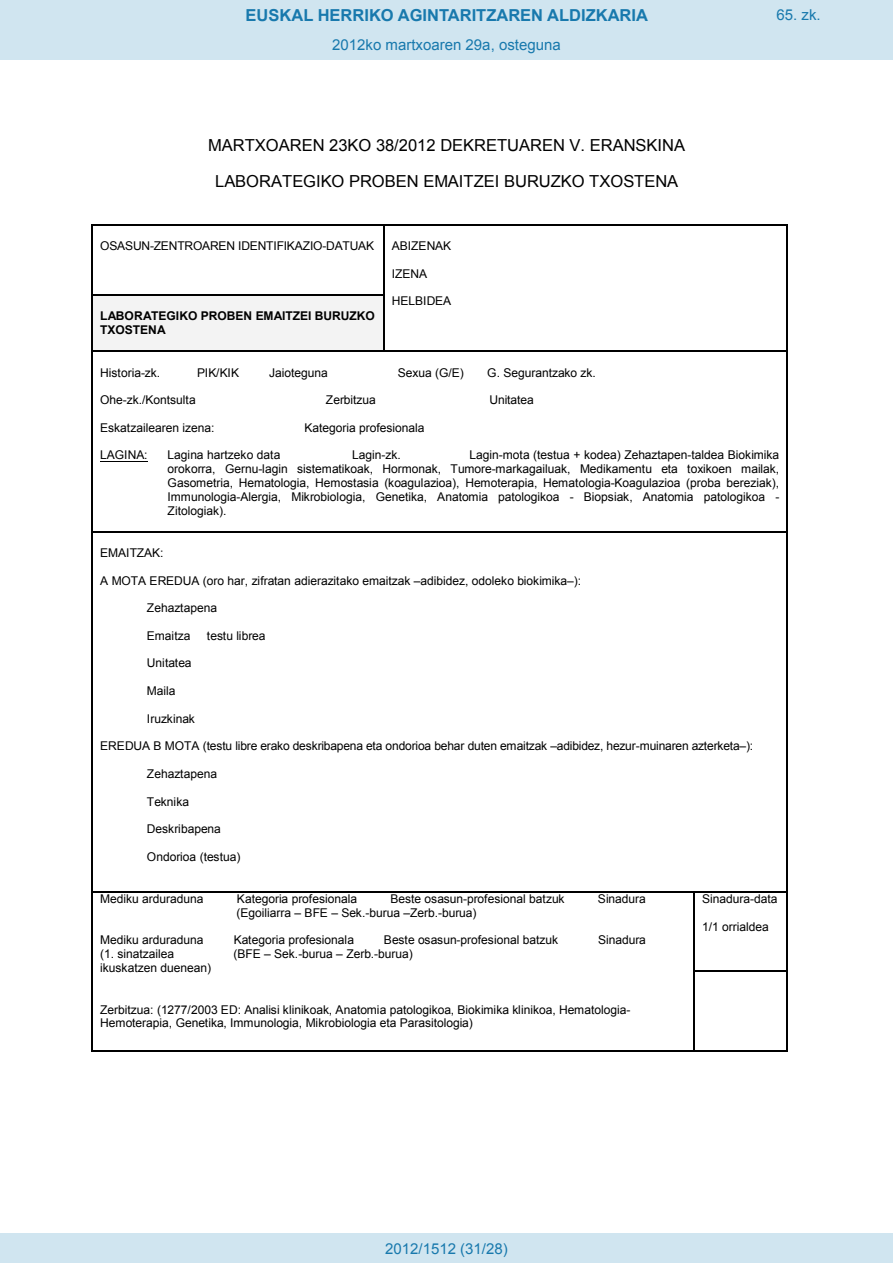
<style>
.page{position:relative;width:893px;height:1263px;background:#fff}
.page>*{position:absolute;margin:0;border:0;box-sizing:border-box;transform-origin:0 0}
.t1{font:16.5px/35.4px "Arial";letter-spacing:-.005em;color:#000;text-align:center}
.t2{font:700 16.5px "Arial";color:#1879ad}
.Paginacion_Centro{font:15px "Arial";color:#1879ad}
.t3{font:12px/13.8px "Arial";letter-spacing:-.005em;color:#000;text-align:justify}
.t4{font:700 12px/13.8px "Arial";color:#000}
</style>
<div class="page">
<hr style="left:93px;top:224px;width:290px;height:1px;background:#000">
<hr style="left:384px;top:224px;width:403px;height:1px;background:#000">
<hr style="left:92px;top:225px;width:1px;height:69px;background:#000">
<hr style="left:383px;top:225px;width:1px;height:69px;background:#000">
<hr style="left:787px;top:225px;width:1px;height:69px;background:#000">
<hr style="left:787px;top:295px;width:1px;height:56px;background:#000">
<hr style="left:100px;top:461px;width:48px;height:1px;background:#000">
<svg style="left:92px;top:294px;width:292px;height:58px"></svg>
<hr style="left:384px;top:351px;width:403px;height:1px;background:#000">
<hr style="left:92px;top:352px;width:1px;height:179px;background:#000">
<hr style="left:787px;top:352px;width:1px;height:179px;background:#000">
<hr style="left:93px;top:531px;width:694px;height:1px;background:#000">
<hr style="left:92px;top:532px;width:1px;height:359px;background:#000">
<hr style="left:787px;top:532px;width:1px;height:359px;background:#000">
<hr style="left:93px;top:891px;width:600px;height:1px;background:#000">
<hr style="left:694px;top:891px;width:93px;height:1px;background:#000">
<hr style="left:92px;top:892px;width:1px;height:79px;background:#000">
<hr style="left:693px;top:892px;width:1px;height:79px;background:#000">
<hr style="left:787px;top:892px;width:1px;height:79px;background:#000">
<hr style="left:694px;top:971px;width:93px;height:1px;background:#000">
<hr style="left:92px;top:972px;width:1px;height:79px;background:#000">
<hr style="left:93px;top:1051px;width:600px;height:1px;background:#000">
<hr style="left:693px;top:972px;width:1px;height:79px;background:#000">
<hr style="left:694px;top:1051px;width:93px;height:1px;background:#000">
<hr style="left:787px;top:972px;width:1px;height:79px;background:#000">
<div style="left:0;top:0;width:893px;height:60px;background:#d0e5f0"></div>
<div style="left:0;top:1233px;width:893px;height:30px;background:#d0e5f0"></div>
<h1 class="t2" style="left:246px;top:4px;width:404px">EUSKAL HERRIKO AGINTARITZAREN ALDIZKARIA</h1>
<p class="Paginacion_Centro" style="left:776px;top:5px;width:46px">65. zk.</p>
<p class="Paginacion_Centro" style="left:332px;top:35px;width:230px">2012ko martxoaren 29a, osteguna</p>
<p class="t1" style="left:208px;top:128px;width:478px">MARTXOAREN 23KO 38/2012 DEKRETUAREN V. ERANSKINA<br>LABORATEGIKO PROBEN EMAITZEI BURUZKO TXOSTENA</p>
<p class="t3" style="left:100px;top:239px;width:275px">OSASUN-ZENTROAREN IDENTIFIKAZIO-DATUAK</p>
<p class="t4" style="left:100px;top:309px;width:276px">LABORATEGIKO PROBEN EMAITZEI BURUZKO<br>TXOSTENA</p>
<p class="t3" style="left:392px;top:239px;width:61px">ABIZENAK</p>
<p class="t3" style="left:392px;top:267px;width:37px">IZENA</p>
<p class="t3" style="left:392px;top:294px;width:61px">HELBIDEA</p>
<p class="t3" style="left:100px;top:366px;width:62px">Historia-zk.</p>
<p class="t3" style="left:197px;top:366px;width:44px">PIK/KIK</p>
<p class="t3" style="left:269px;top:366px;width:60px">Jaioteguna</p>
<p class="t3" style="left:398px;top:366px;width:68px">Sexua (G/E)</p>
<p class="t3" style="left:487px;top:366px;width:110px">G. Segurantzako zk.</p>
<p class="t3" style="left:100px;top:393px;width:97px">Ohe-zk./Kontsulta</p>
<p class="t3" style="left:326px;top:393px;width:51px">Zerbitzua</p>
<p class="t3" style="left:489px;top:393px;width:46px">Unitatea</p>
<p class="t3" style="left:100px;top:421px;width:116px">Eskatzailearen izena:</p>
<p class="t3" style="left:305px;top:421px;width:122px">Kategoria profesionala</p>
<p class="t3" style="left:100px;top:448px;width:49px">LAGINA:</p>
<p class="t3" style="left:168px;top:448px;width:114px">Lagina hartzeko data</p>
<p class="t3" style="left:352px;top:448px;width:50px">Lagin-zk.</p>
<p class="t3" style="left:168px;top:448px;width:613px;text-indent:302px">Lagin-mota (testua + kodea) Zehaztapen-taldea Biokimika orokorra, Gernu-lagin sistematikoak, Hormonak, Tumore-markagailuak, Medikamentu eta toxikoen mailak, Gasometria, Hematologia, Hemostasia (koagulazioa), Hemoterapia, Hematologia-Koagulazioa (proba bereziak), Immunologia-Alergia, Mikrobiologia, Genetika, Anatomia patologikoa - Biopsiak, Anatomia patologikoa - Zitologiak).</p>
<p class="t3" style="left:100px;top:546px;width:65px">EMAITZAK:</p>
<p class="t3" style="left:100px;top:574px;width:483px">A MOTA EREDUA (oro har, zifratan adierazitako emaitzak –adibidez, odoleko biokimika–):</p>
<p class="t3" style="left:147px;top:601px;width:72px">Zehaztapena</p>
<p class="t3" style="left:147px;top:629px;width:45px">Emaitza</p>
<p class="t3" style="left:207px;top:629px;width:60px">testu librea</p>
<p class="t3" style="left:147px;top:656px;width:46px">Unitatea</p>
<p class="t3" style="left:147px;top:684px;width:30px">Maila</p>
<p class="t3" style="left:147px;top:712px;width:49px">Iruzkinak</p>
<p class="t3" style="left:100px;top:739px;width:655px">EREDUA B MOTA (testu libre erako deskribapena eta ondorioa behar duten emaitzak –adibidez, hezur-muinaren azterketa–):</p>
<p class="t3" style="left:147px;top:767px;width:72px">Zehaztapena</p>
<p class="t3" style="left:147px;top:794px;width:44px">Teknika</p>
<p class="t3" style="left:147px;top:822px;width:76px">Deskribapena</p>
<p class="t3" style="left:147px;top:850px;width:95px">Ondorioa (testua)</p>
<p class="t3" style="left:702px;top:892px;width:77px">Sinadura-data</p>
<p class="t3" style="left:702px;top:920px;width:68px">1/1 orrialdea</p>
<p class="t3" style="left:100px;top:892px;width:105px">Mediku arduraduna</p>
<p class="t3" style="left:237px;top:892px;width:122px">Kategoria profesionala</p>
<p class="t3" style="left:390px;top:892px;width:175px">Beste osasun-profesional batzuk</p>
<p class="t3" style="left:598px;top:892px;width:49px">Sinadura</p>
<p class="t3" style="left:237px;top:906px;width:241px">(Egoiliarra – BFE – Sek.-burua –Zerb.-burua)</p>
<p class="t3" style="left:100px;top:933px;width:105px">Mediku arduraduna</p>
<p class="t3" style="left:234px;top:933px;width:122px">Kategoria profesionala</p>
<p class="t3" style="left:384px;top:933px;width:176px">Beste osasun-profesional batzuk</p>
<p class="t3" style="left:598px;top:933px;width:49px">Sinadura</p>
<p class="t3" style="left:100px;top:947px;width:76px">(1. sinatzailea</p>
<p class="t3" style="left:234px;top:947px;width:181px">(BFE – Sek.-burua – Zerb.-burua)</p>
<p class="t3" style="left:100px;top:961px;width:112px">ikuskatzen duenean)</p>
<p class="t3" style="left:100px;top:1003px;width:532px">Zerbitzua: (1277/2003 ED: Analisi klinikoak, Anatomia patologikoa, Biokimika klinikoa, Hematologia-<br>Hemoterapia, Genetika, Immunologia, Mikrobiologia eta Parasitologia)</p>
<p class="Paginacion_Centro" style="left:385px;top:1238px;width:124px">2012/1512 (31/28)</p>
</div>
